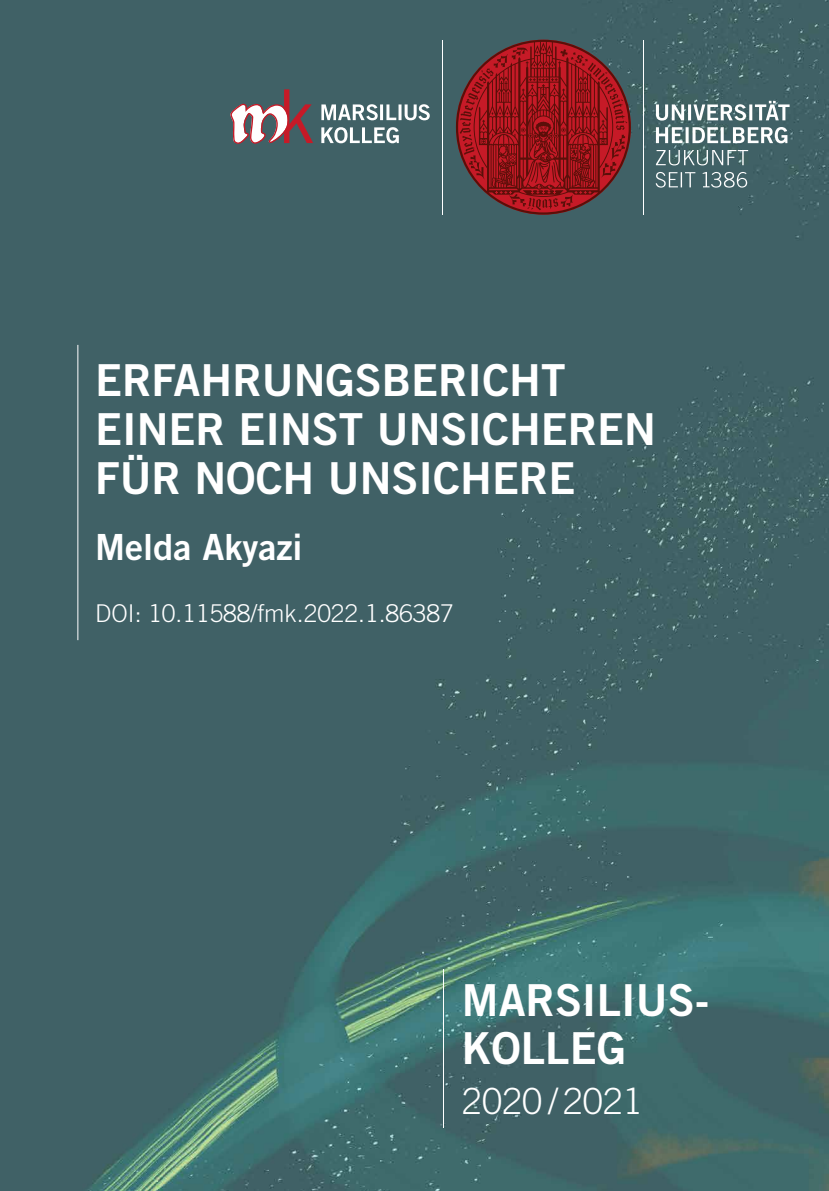
<style>
.page{position:relative;width:829px;height:1191px;background:#fff}
.page>*{position:absolute;margin:0;border:0;box-sizing:border-box;transform-origin:0 0}
.t1{font:44.1px/49px "Trade Gothic LT Pro Bd 2";color:#fff}
.t2{font:36.05px "Trade Gothic LT Pro Bd 2";color:#fff}
.t3{font:300 36.05px "Trade Gothic LT Pro";color:#fff}
.t4{font:300 24.5px "Trade Gothic LT Pro";color:#fff}
</style>
<div class="page">
<img style="left:0;top:0;width:828px;height:1191px">
<hr style="left:443px;top:969px;width:1px;height:159px;background:#fff">
<hr style="left:643px;top:40px;width:1px;height:174px;background:#fff">
<svg style="left:655px;top:172px;width:92px;height:16px"></svg>
<svg style="left:655px;top:150px;width:93px;height:15px"></svg>
<svg style="left:655px;top:127px;width:132px;height:16px"></svg>
<svg style="left:655px;top:101px;width:134px;height:20px"></svg>
<svg style="left:456px;top:40px;width:174px;height:175px;background:#86252a"></svg>
<hr style="left:442px;top:40px;width:1px;height:174px;background:#fff">
<svg style="left:321px;top:127px;width:78px;height:16px"></svg>
<svg style="left:321px;top:104px;width:108px;height:16px"></svg>
<svg style="left:230px;top:89px;width:83px;height:55px"></svg>
<hr style="left:77px;top:345px;width:1px;height:295px;background:#fff">
<p class="t1" style="left:95px;top:355px;width:562px">ERFAHRUNGSBERICHT<br>EINER EINST UNSICHEREN<br>FÜR NOCH UNSICHERE</p>
<p class="t2" style="left:95px;top:525px;width:209px">Melda Akyazi</p>
<p class="t4" style="left:95px;top:598px;width:360px">DOI: 10.11588/fmk.2022.1.86387</p>
<p class="t1" style="left:462px;top:975px;width:249px;line-height:48.1px">MARSILIUS-<br>KOLLEG</p>
<p class="t3" style="left:462px;top:1080px;width:182px">2020 /2021</p>
</div>
